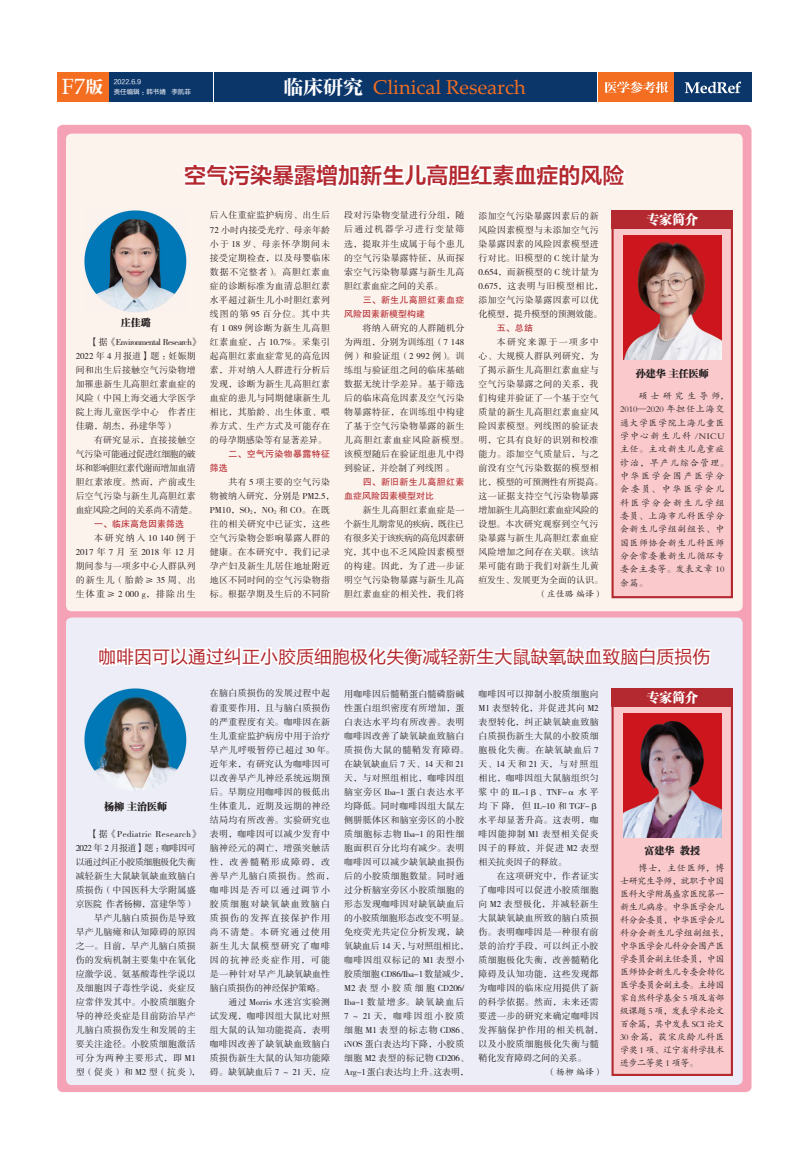
<style>
.page{position:relative;width:808px;height:1163px;background:#fff}
.page>*{position:absolute;margin:0;border:0;box-sizing:border-box;transform-origin:0 0}
.t1{font:22px "FZLTZCHK GBK1 0";color:#b3292f}
.t2{font:22px "Book Antiqua";color:#fff}
.t3{font:20px "Palatino Linotype";color:#f36e21}
.t4{font:18px "FZLTHK GBK1 0";color:#b3292f}
.t5{font:13px "FZCSJW GB1 0";letter-spacing:-.005em;color:#fff}
.t6{font:10px "FZCSJW GB1 0";color:#231f20}
.t7{font:9px/14px "FZSSK GBK1 0";letter-spacing:.03em;color:#231f20}
.t8{font:9px/13px "FZKTJW GB1 0";letter-spacing:-.035em;color:#231f20}
.t9{font:9px/13.3px "FZKTJW GB1 0";letter-spacing:.065em;color:#231f20}
.t10{font:9px/14px "FZSSK GBK1 0";letter-spacing:-.03em;color:#231f20}
.t11{font:9px/14px "FZHTK GBK1 0";color:#b3292f}
.t12{font:9px "FZSSK GBK1 0";letter-spacing:-.06em;color:#231f20}
.t13{font:9px "FZSSK GBK1 0";letter-spacing:-.055em;color:#231f20}
.t14{font:9px "FZSSK GBK1 0";letter-spacing:-.02em;color:#231f20}
.t15{font:9px "FZSSK GBK1 0";letter-spacing:.095em;color:#231f20}
.t16{font:9px "FZKTK GBK1 0";color:#231f20}
.t17{font:9px "FZHTK GBK1 0";letter-spacing:.035em;color:#b3292f}
.t18{font:6.5px "FZLTHJW GB1 0";color:#fff}
.s1{font-family:"FZCYSK GBK1 0";font-size:17.6px}
.s2{font-family:"FZCYSK GBK1 0";color:#fff}
</style>
<div class="page">
<div style="left:598px;top:73px;width:77px;height:29px;background:#f36e21"></div>
<div style="left:674px;top:73px;width:77px;height:29px;background:#0b366a"></div>
<svg style="left:685px;top:82px;width:56px;height:11px"></svg>
<svg style="left:605px;top:81px;width:63px;height:12px"></svg>
<div style="left:57px;top:73px;width:51px;height:29px;background:#f36e21"></div>
<div style="left:110px;top:73px;width:103px;height:29px;background:#0b366a"></div>
<div style="left:214px;top:73px;width:383px;height:29px;background:#0b366a"></div>
<div style="left:57px;top:125px;width:694px;height:966px;background:#f6a2b6;border-radius:6px"></div>
<div style="left:66px;top:133px;width:677px;height:478px;background:#fdf3ed;border-radius:6px"></div>
<div style="left:66px;top:617px;width:677px;height:467px;background:#ecedf6;border-radius:6px"></div>
<svg style="left:183px;top:163px;width:443px;height:25px"></svg>
<svg style="left:96px;top:611px;width:617px;height:56px"></svg>
<svg style="left:611px;top:229px;width:122px;height:369px;background:#f5bec1"></svg>
<div style="left:611px;top:210px;width:122px;height:19px;background:#b3292f"></div>
<img style="left:623px;top:235px;width:98px;height:124px">
<svg style="left:611px;top:706px;width:122px;height:369px;background:#f4bfc3"></svg>
<div style="left:611px;top:688px;width:122px;height:18px;background:#b3292f"></div>
<img style="left:623px;top:713px;width:98px;height:124px">
<img style="left:85px;top:210px;width:102px;height:102px">
<img style="left:85px;top:688px;width:102px;height:102px">
<h1 class="t2" style="left:62px;top:71px;width:43px">F7<span class="s1">版</span></h1>
<p class="t18" style="left:114px;top:88px;width:79px">责任编辑：韩书婧 李凯菲</p>
<p class="t18" style="left:114px;top:78px;width:29px">2022.6.9</p>
<h2 class="t3" style="left:283px;top:73px;width:244px"><span class="s2">临床研究</span> Clinical Research</h2>
<h1 class="t1" style="left:184px;top:163px;width:442px">空气污染暴露增加新生儿高胆红素血症的风险</h1>
<p class="t6" style="left:121px;top:316px;width:31px">庄佳璐</p>
<p class="t7" style="left:76px;top:335px;width:126px;text-indent:14px">【据《Environmental Research》<br>2022 年 4 月报道】题：妊娠期间和出生后接触空气污染物增加罹患新生儿高胆红素血症的风险（中国上海交通大学医学院上海儿童医学中心 作者庄佳璐，胡杰，孙建华等）</p>
<p class="t10" style="left:76px;top:433px;width:123px;text-indent:18px">有研究显示，直接接触空气污染可能通过促进红细胞的破坏和影响胆红素代谢而增加血清胆红素浓度。然而，产前或生后空气污染与新生儿高胆红素血症风险之间的关系尚不清楚。</p>
<p class="t11" style="left:94px;top:517px;width:91px">一、临床高危因素筛选</p>
<p class="t7" style="left:76px;top:531px;width:122px;text-align:justify;text-indent:18px">本研究纳入 10 140 例于2017年7月至2018年12月期间参与一项多中心人群队列的新生儿（胎龄≥ 35 周、出生体重≥ 2 000 g，排除出生</p>
<p class="t7" style="left:210px;top:209px;width:122px;text-align:justify">后入住重症监护病房、出生后72 小时内接受光疗、母亲年龄小于 18 岁、母亲怀孕期间未接受定期检查，以及母婴临床数据不完整者）。高胆红素血症的诊断标准为血清总胆红素水平超过新生儿小时胆红素列线图的第 95 百分位。其中共有 1 089 例诊断为新生儿高胆红素血症，占 10.7%。采集引起高胆红素血症常见的高危因素，并对纳入人群进行分析后发现，诊断为新生儿高胆红素血症的患儿与同期健康新生儿相比，其胎龄、出生体重、喂养方式、生产方式及可能存在的母孕期感染等有显著差异。</p>
<p class="t17" style="left:228px;top:448px;width:103px">二、空气污染物暴露特征</p>
<p class="t11" style="left:210px;top:460px;width:19px">筛选</p>
<p class="t7" style="left:210px;top:475px;width:126px;text-indent:18px">共有 5 项主要的空气污染物被纳入研究，分别是 PM2.5，<br>PM10，SO<sub>2</sub>，NO<sub>2</sub> 和 CO。在既往的相关研究中已证实，这些空气污染物会影响暴露人群的健康。在本研究中，我们记录孕产妇及新生儿居住地址附近地区不同时间的空气污染物指标。根据孕期及生后的不同阶</p>
<p class="t7" style="left:344px;top:209px;width:122px;text-align:justify">段对污染物变量进行分组，随后通过机器学习进行变量筛选，提取并生成属于每个患儿的空气污染暴露特征，从而探索空气污染物暴露与新生儿高胆红素血症之间的关系。</p>
<p class="t11" style="left:344px;top:292px;width:122px;text-indent:18px">三、新生儿高胆红素血症风险因素新模型构建</p>
<p class="t7" style="left:344px;top:321px;width:126px;text-indent:18px">将纳入研究的人群随机分为两组，分别为训练组（7 148例）和验证组（2 992 例）。训练组与验证组之间的临床基础数据无统计学差异。基于筛选后的临床高危因素及空气污染物暴露特征，在训练组中构建了基于空气污染物暴露的新生儿高胆红素血症风险新模型。该模型随后在验证组患儿中得到验证，并绘制了列线图 。</p>
<p class="t11" style="left:344px;top:474px;width:122px;text-indent:18px">四、新旧新生儿高胆红素血症风险因素模型对比</p>
<p class="t7" style="left:344px;top:503px;width:122px;text-align:justify;text-indent:18px">新生儿高胆红素血症是一个新生儿期常见的疾病，既往已有很多关于该疾病的高危因素研究，其中也不乏风险因素模型的构建。因此，为了进一步证明空气污染物暴露与新生儿高胆红素血症的相关性，我们将</p>
<p class="t7" style="left:478px;top:209px;width:126px">添加空气污染暴露因素后的新风险因素模型与未添加空气污染暴露因素的风险因素模型进行对比。旧模型的 C 统计量为<br>0.654，而新模型的 C 统计量为<br>0.675，这表明与旧模型相比，添加空气污染暴露因素可以优化模型，提升模型的预测效能。</p>
<p class="t11" style="left:497px;top:321px;width:37px">五、总结</p>
<p class="t7" style="left:478px;top:335px;width:126px;text-indent:18px">本研究来源于一项多中心、大规模人群队列研究，为了揭示新生儿高胆红素血症与空气污染暴露之间的关系，我们构建并验证了一个基于空气质量的新生儿高胆红素血症风险因素模型。列线图的验证表明，它具有良好的识别和校准能力。添加空气质量后，与之前没有空气污染数据的模型相比，模型的可预测性有所提高。这一证据支持空气污染物暴露增加新生儿高胆红素血症风险的设想。本次研究观察到空气污染暴露与新生儿高胆红素血症风险增加之间存在关联。该结果可能有助于我们对新生儿黄疸发生、发展更为全面的认识。</p>
<p class="t16" style="left:538px;top:589px;width:67px">（庄佳璐 编译）</p>
<h3 class="t5" style="left:646px;top:212px;width:53px">专家简介</h3>
<p class="t6" style="left:636px;top:368px;width:74px">孙建华 主任医师</p>
<p class="t9" style="left:620px;top:389px;width:110px;text-indent:18px">硕士研究生导师，<br>2010—2020 年担任上海交通大学医学院上海儿童医学中心新生儿科 /NICU主任。主攻新生儿危重症诊治，早产儿综合管理。中华医学会围产医学分会委员、中华医学会儿科医学分会新生儿学组委员、上海市儿科医学分会新生儿学组副组长、中国医师协会新生儿科医师分会常委兼新生儿循环专委会主委等。发表文章 10余篇。</p>
<h3 class="t4" style="left:98px;top:646px;width:614px">咖啡因可以通过纠正小胶质细胞极化失衡减轻新生大鼠缺氧缺血致脑白质损伤</h3>
<p class="t6" style="left:104px;top:800px;width:64px">杨柳 主治医师</p>
<p class="t7" style="left:90px;top:826px;width:112px">【据《Pediatric Research》</p>
<p class="t12" style="left:76px;top:842px;width:122px">2022 年 2 月报道】题：咖啡因可</p>
<p class="t13" style="left:76px;top:856px;width:122px">以通过纠正小胶质细胞极化失衡</p>
<p class="t7" style="left:76px;top:868px;width:122px">减轻新生大鼠缺氧缺血致脑白</p>
<p class="t7" style="left:76px;top:882px;width:122px">质损伤（中国医科大学附属盛</p>
<p class="t14" style="left:76px;top:898px;width:120px">京医院 作者杨柳，富建华等）</p>
<p class="t7" style="left:94px;top:910px;width:103px">早产儿脑白质损伤是导致</p>
<p class="t7" style="left:76px;top:924px;width:122px">早产儿脑瘫和认知障碍的原因</p>
<p class="t7" style="left:76px;top:938px;width:122px">之一。目前，早产儿脑白质损</p>
<p class="t7" style="left:76px;top:952px;width:122px">伤的发病机制主要集中在氧化</p>
<p class="t7" style="left:76px;top:966px;width:122px">应激学说、氨基酸毒性学说以</p>
<p class="t7" style="left:76px;top:980px;width:122px">及细胞因子毒性学说，炎症反</p>
<p class="t7" style="left:76px;top:995px;width:122px">应常伴发其中。小胶质细胞介</p>
<p class="t7" style="left:76px;top:1009px;width:122px">导的神经炎症是目前防治早产</p>
<p class="t7" style="left:76px;top:1023px;width:122px">儿脑白质损伤发生和发展的主</p>
<p class="t7" style="left:76px;top:1037px;width:122px">要关注途径。小胶质细胞激活</p>
<p class="t15" style="left:76px;top:1052px;width:122px">可分为两种主要形式，即 M1</p>
<p class="t7" style="left:76px;top:1065px;width:126px">型（促炎）和 M2 型（抗炎），</p>
<p class="t7" style="left:210px;top:686px;width:126px">在脑白质损伤的发展过程中起着重要作用，且与脑白质损伤的严重程度有关。咖啡因在新生儿重症监护病房中用于治疗早产儿呼吸暂停已超过 30 年。近年来，有研究认为咖啡因可以改善早产儿神经系统远期预后。早期应用咖啡因的极低出生体重儿，近期及远期的神经结局均有所改善。实验研究也表明，咖啡因可以减少发育中脑神经元的凋亡，增强突触活性，改善髓鞘形成障碍，改善早产儿脑白质损伤。然而，咖啡因是否可以通过调节小胶质细胞对缺氧缺血致脑白质损伤的发挥直接保护作用尚不清楚。本研究通过使用新生儿大鼠模型研究了咖啡因的抗神经炎症作用，可能是一种针对早产儿缺氧缺血性脑白质损伤的神经保护策略。</p>
<p class="t7" style="left:210px;top:994px;width:122px;text-align:justify;text-indent:18px">通过 Morris 水迷宫实验测试发现，咖啡因组大鼠比对照组大鼠的认知功能提高，表明咖啡因改善了缺氧缺血致脑白质损伤新生大鼠的认知功能障碍。缺氧缺血后 7 ～ 21 天，应</p>
<p class="t7" style="left:344px;top:687px;width:126px">用咖啡因后髓鞘蛋白髓磷脂碱性蛋白组织密度有所增加，蛋白表达水平均有所改善。表明咖啡因改善了缺氧缺血致脑白质损伤大鼠的髓鞘发育障碍。在缺氧缺血后 7 天、14 天和 21天，与对照组相比，咖啡因组脑室旁区 Iba-1 蛋白表达水平均降低。同时咖啡因组大鼠左侧胼胝体区和脑室旁区的小胶质细胞标志物 Iba-1 的阳性细胞面积百分比均有减少。表明咖啡因可以减少缺氧缺血损伤后的小胶质细胞数量。同时通过分析脑室旁区小胶质细胞的形态发现咖啡因对缺氧缺血后的小胶质细胞形态改变不明显。免疫荧光共定位分析发现，缺氧缺血后 14 天，与对照组相比，咖啡因组双标记的 M1 表型小胶质细胞 CD86/Iba-1 数量减少，<br>M2表型小胶质细胞CD206/<br>Iba-1 数量增多。缺氧缺血后<br>7 ～ 21 天，咖啡因组小胶质细胞 M1 表型的标志物 CD86、iNOS 蛋白表达均下降，小胶质细胞 M2 表型的标记物 CD206、<br>Arg-1蛋白表达均上升。这表明，</p>
<p class="t7" style="left:478px;top:687px;width:122px;text-align:justify">咖啡因可以抑制小胶质细胞向M1 表型转化，并促进其向 M2表型转化，纠正缺氧缺血致脑白质损伤新生大鼠的小胶质细胞极化失衡。在缺氧缺血后 7天、14 天和 21 天，与对照组相比，咖啡因组大鼠脑组织匀浆中的 IL-1β、TNF-α 水平均下降，但 IL-10 和 TGF-β水平却显著升高。这表明，咖啡因能抑制 M1 表型相关促炎因子的释放，并促进 M2 表型相关抗炎因子的释放。</p>
<p class="t7" style="left:478px;top:869px;width:126px;text-indent:18px">在这项研究中，作者证实了咖啡因可以促进小胶质细胞向 M2 表型极化，并减轻新生大鼠缺氧缺血所致的脑白质损伤。表明咖啡因是一种很有前景的治疗手段，可以纠正小胶质细胞极化失衡，改善髓鞘化障碍及认知功能，这些发现都为咖啡因的临床应用提供了新的科学依据。然而，未来还需要进一步的研究来确定咖啡因发挥脑保护作用的相关机制，以及小胶质细胞极化失衡与髓鞘化发育障碍之间的关系。</p>
<p class="t16" style="left:547px;top:1067px;width:58px">（杨柳 编译）</p>
<h3 class="t5" style="left:646px;top:690px;width:53px">专家简介</h3>
<p class="t6" style="left:644px;top:844px;width:57px">富建华 教授</p>
<p class="t8" style="left:620px;top:861px;width:110px;text-indent:18px">博士，主任医师，博士研究生导师，就职于中国医科大学附属盛京医院第一新生儿病房。中华医学会儿科分会委员，中华医学会儿科分会新生儿学组副组长，中华医学会儿科分会围产医学委员会副主任委员，中国医师协会新生儿专委会转化医学委员会副主委。主持国家自然科学基金 5 项及省部级课题 5 项，发表学术论文百余篇，其中发表 SCI 论文<br>30 余篇，获宋庆龄儿科医学奖 1 项、辽宁省科学技术进步二等奖 1 项等。</p>
</div>
